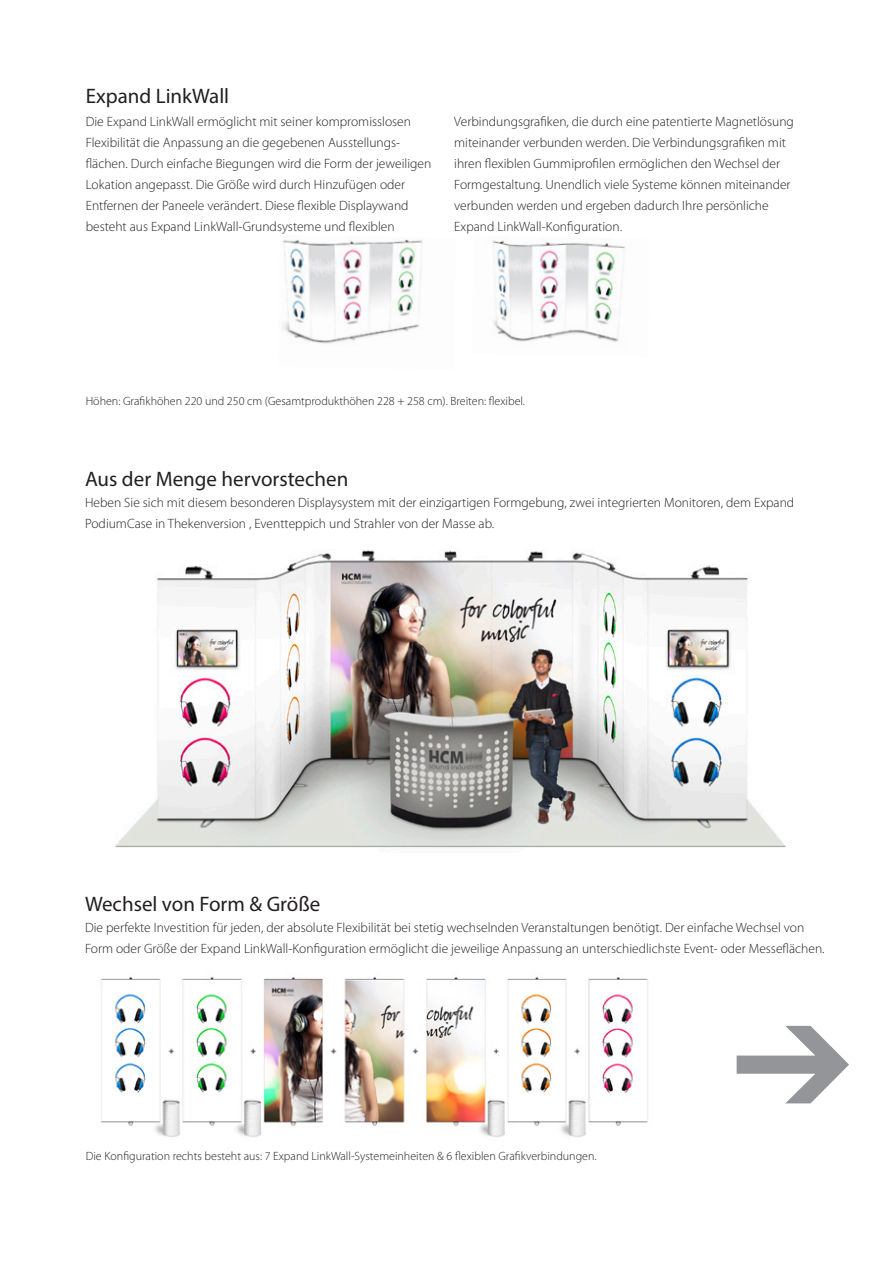
<style>
.page{position:relative;width:893px;height:1263px;background:#fff}
.page>*{position:absolute;margin:0;border:0;box-sizing:border-box;transform-origin:0 0}
.Rubrik_1{font:21px "Myriad Pro";color:#231f20}
.Text{font:300 13.5px/21px "Myriad Pro";color:#231f20}
.Spec_text{font:300 12px "Myriad Pro";color:#231f20}
</style>
<div class="page">
<img style="left:100px;top:977px;width:548px;height:160px">
<img style="left:115px;top:550px;width:671px;height:298px">
<img style="left:283px;top:239px;width:140px;height:105px">
<img style="left:492px;top:240px;width:133px;height:102px">
<p class="Rubrik_1" style="left:86px;top:83px;width:145px">Expand LinkWall</p>
<p class="Text" style="left:86px;top:111px;width:347px">Die Expand LinkWall ermöglicht mit seiner kompromisslosen Flexibilität die Anpassung an die gegebenen Ausstellungs&shy;flächen. Durch einfache Biegungen wird die Form der jeweiligen Lokation angepasst. Die Größe wird durch Hinzufügen oder Entfernen der Paneele verändert. Diese flexible Displaywand besteht aus Expand LinkWall-Grundsysteme und flexiblen</p>
<p class="Text" style="left:454px;top:111px;width:341px">Verbindungsgrafiken, die durch eine patentierte Magnetlösung miteinander verbunden werden. Die Verbindungsgrafiken mit ihren flexiblen Gummiprofilen ermöglichen den Wechsel der Formgestaltung. Unendlich viele Systeme können miteinander verbunden werden und ergeben dadurch Ihre persönliche Expand LinkWall-Konfiguration.</p>
<p class="Spec_text" style="left:86px;top:395px;width:441px">Höhen: Grafikhöhen 220 und 250 cm (Gesamtprodukthöhen 228 + 258 cm). Breiten: flexibel.</p>
<p class="Rubrik_1" style="left:85px;top:466px;width:265px">Aus der Menge hervorstechen</p>
<p class="Text" style="left:85px;top:492px;width:711px">Heben Sie sich mit diesem besonderen Displaysystem mit der einzigartigen Formgebung, zwei integrierten Monitoren, dem Expand<br>PodiumCase in Thekenversion , Eventteppich und Strahler von der Masse ab.</p>
<p class="Rubrik_1" style="left:85px;top:890px;width:237px">Wechsel von Form &amp; Größe</p>
<p class="Text" style="left:85px;top:917px;width:741px">Die perfekte Investition für jeden, der absolute Flexibilität bei stetig wechselnden Veranstaltungen benötigt. Der einfache Wechsel von<br>Form oder Größe der Expand LinkWall-Konfiguration ermöglicht die jeweilige Anpassung an unterschiedlichste Event- oder Messeflächen.</p>
<p class="Spec_text" style="left:86px;top:1150px;width:512px">Die Konfiguration rechts besteht aus: 7 Expand LinkWall-Systemeinheiten &amp; 6 flexiblen Grafikverbindungen.</p>
</div>
